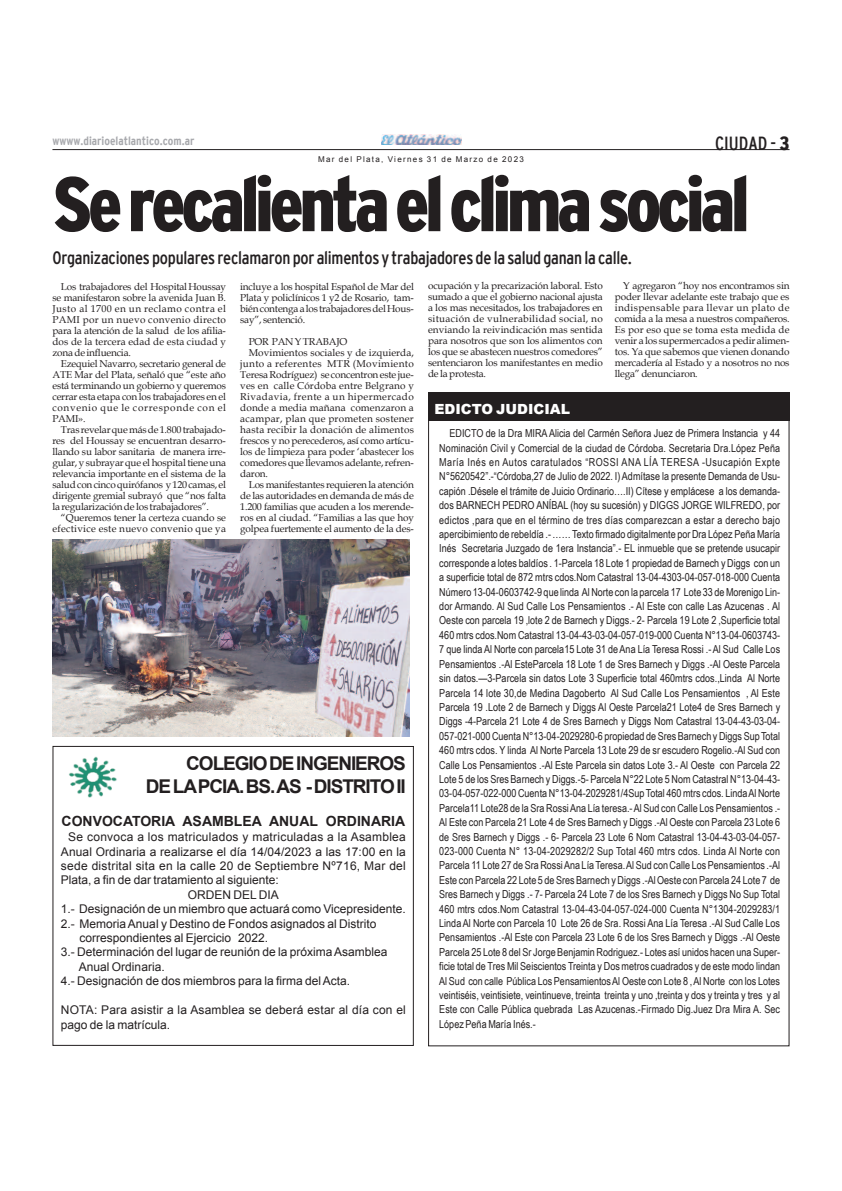
<style>
.page{position:relative;width:842px;height:1191px;background:#fff}
.page>*{position:absolute;margin:0;border:0;box-sizing:border-box;transform-origin:0 0}
.t1{font:900 condensed 77px "Interstate";letter-spacing:-.055em;color:#231f20}
.t2{font:700 19px/22.8px "Arial";letter-spacing:-.055em;color:#231f20;text-align:right}
.t3{font:condensed 19px "Interstate";letter-spacing:-.005em;color:#231f20}
.t4{font:condensed 18px "Interstate";letter-spacing:-.015em;color:#231f20}
.t5{font:700 14px "Arial";color:#231f20}
.t6{font:900 14px "Arial";color:#fff}
.t7{font:12px/14.4px "Arial";color:#231f20}
.t8{font:12px "Arial";letter-spacing:.02em;color:#231f20}
.t9{font:700 condensed 12px "Interstate";color:#a8a9ad}
.t10{font:11px/14.4px "Arial Narrow";letter-spacing:.005em;color:#231f20;text-align:justify}
.t11{font:10px/11px "Book Antiqua";letter-spacing:-.02em;color:#231f20;text-align:justify}
.t12{font:10px/11px "Book Antiqua";letter-spacing:.025em;color:#231f20;text-align:right}
.t13{font:10px "Book Antiqua";letter-spacing:.02em;color:#231f20}
.t14{font:10px "Book Antiqua";letter-spacing:.005em;color:#231f20}
.t15{font:10px "Book Antiqua";letter-spacing:.015em;color:#231f20}
.t16{font:10px "Book Antiqua";letter-spacing:.035em;color:#231f20}
.t17{font:10px "Book Antiqua";letter-spacing:.03em;color:#231f20}
.t18{font:10px "Book Antiqua";letter-spacing:.01em;color:#231f20}
.t19{font:8px "Arial";letter-spacing:.165em;color:#231f20}
.s1{font-weight:900}
</style>
<div class="page">
<div style="left:52px;top:746px;width:362px;height:300px;border:1px solid #231f20"></div>
<hr style="left:52px;top:149px;width:737px;height:1px;background:#231f20">
<img style="left:381px;top:135px;width:80px;height:9px">
<img style="left:69px;top:756px;width:48px;height:41px">
<div style="left:428px;top:392px;width:362px;height:29px;background:#231f20"></div>
<img style="left:52px;top:539px;width:357px;height:198px">
<p class="t9" style="left:52px;top:134px;width:143px">wwww.diarioelatlantico.com.ar</p>
<h2 class="t3" style="left:715px;top:132px;width:76px">CIUDAD - <span class="s1">3</span></h2>
<h1 class="t1" style="left:52px;top:161px;width:699px">Serecalientaelclimasocial</h1>
<h3 class="t4" style="left:52px;top:247px;width:581px">Organizaciones popularesreclamaron por alimentos y trabajadores de la salud ganan la calle.</h3>
<p class="t11" style="left:52px;top:281px;width:175px;text-indent:9px">Los trabajadores del HospitalHoussay se manifestaron sobre la avenida Juan B.<br>Justo al 1700 en un reclamo contra el PAMI por un nuevo convenio directo para la atención de la salud de los afilia&shy;dos de la tercera edad de esta ciudad y zonade influencia.</p>
<p class="t11" style="left:52px;top:358px;width:175px;text-indent:9px">Ezequiel Navarro, secretario general de ATE Mar del Plata, señaló que “este año está terminando un gobierno y queremos cerrar esta etapa con los trabajadores en el convenio que le corresponde con el PAMI».</p>
<p class="t11" style="left:52px;top:424px;width:175px;text-indent:9px">Tras revelarquemásde1.800trabajado&shy;res del Houssay se encuentran desarro&shy;llando su labor sanitaria de manera irre&shy;gular, y subrayar que el hospital tiene una relevancia importante en el sistema de la saludconcincoquirófanos y120camas, el dirigente gremial subrayó que “nos falta la regularización de los trabajadores”.</p>
<p class="t12" style="left:52px;top:512px;width:175px">“Queremos tener la certeza cuando se efectivice este nuevo convenio que ya</p>
<p class="t19" style="left:318px;top:155px;width:207px">Mar del Plata, Viernes 31 de Marzo de 2023</p>
<p class="t11" style="left:428px;top:280px;width:176px">ocupación y la precarización laboral. Esto sumado a que el gobierno nacional ajusta a los mas necesitados, los trabajadores en situación de vulnerabilidad social, no enviando la reivindicación mas sentida para nosotros que son los alimentos con los que se abastecen nuestros comedores” sentenciaron los manifestantes en medio de laprotesta.</p>
<p class="t11" style="left:615px;top:280px;width:176px;text-indent:9px">Y agregaron “hoy nos encontramos sin poder llevar adelante este trabajo que es indispensable para llevar un plato de comida a la mesa a nuestros compañeros.<br>Es por eso que se toma esta medida de venir a los supermercados a pedir alimen&shy;tos. Ya que sabemos que vienen donando mercadería al Estado y a nosotros no nos llega”denunciaron.</p>
<p class="t11" style="left:240px;top:281px;width:175px">incluye a los hospital Español de Mar del Plata y policlínicos 1 y2 de Rosario, tam&shy;biéncontengaalos trabajadoresdelHous&shy;say”, sentenció.</p>
<p class="t11" style="left:249px;top:336px;width:100px">POR PAN YTRABAJO</p>
<p class="t14" style="left:249px;top:347px;width:167px">Movimientos sociales y de izquierda,</p>
<p class="t17" style="left:240px;top:358px;width:175px">junto a referentes MTR (Movimiento</p>
<p class="t11" style="left:240px;top:369px;width:175px">Teresa Rodríguez) se concentron este jue-</p>
<p class="t15" style="left:240px;top:380px;width:175px">ves en calle Córdoba entre Belgrano y</p>
<p class="t16" style="left:240px;top:391px;width:175px">Rivadavia, frente a un hipermercado</p>
<p class="t18" style="left:240px;top:402px;width:175px">donde a media mañana comenzaron a</p>
<p class="t12" style="left:240px;top:413px;width:175px">acampar, plan que prometen sostener</p>
<p class="t13" style="left:240px;top:424px;width:175px">hasta recibir la donación de alimentos</p>
<p class="t11" style="left:240px;top:435px;width:175px">frescos y no perecederos, así como artícu-</p>
<p class="t11" style="left:240px;top:446px;width:175px">los de limpieza para poder ‘abastecer los</p>
<p class="t11" style="left:240px;top:457px;width:175px">comedoresque llevamos adelante,refren-</p>
<p class="t11" style="left:240px;top:468px;width:29px">daron.</p>
<p class="t11" style="left:249px;top:479px;width:167px">Los manifestantes requieren la atención</p>
<p class="t11" style="left:240px;top:490px;width:175px">de las autoridades en demanda de más de</p>
<p class="t11" style="left:240px;top:501px;width:175px">1.200 familias que acuden a los merende-</p>
<p class="t11" style="left:240px;top:512px;width:175px">ros en al ciudad. “Familias a las que hoy</p>
<p class="t11" style="left:240px;top:523px;width:175px">golpea fuertemente el aumento de la des-</p>
<p class="t6" style="left:434px;top:398px;width:137px">EDICTO JUDICIAL</p>
<p class="t10" style="left:439px;top:426px;width:342px;text-indent:10px">EDICTO de la Dra MIRA Alicia del Carmén Señora Juez de Primera Instancia y 44<br>Nominación Civil y Comercial de la ciudad de Córdoba. Secretaria Dra.López Peña María Inés en Autos caratulados “ROSSI ANA LÍA TERESA -Usucapión Expte N°5620542”.-“Córdoba,27 de Julio de 2022. I)Admítase la presente Demanda de Usu&shy;capión .Désele el trámite de Juicio Ordinario….II) Cítese y emplácese a los demanda&shy;dos BARNECH PEDRO ANÍBAL (hoy su sucesión) y DIGGS JORGE WILFREDO, por edictos ,para que en el término de tres días comparezcan a estar a derecho bajo apercibimiento de rebeldía .- ……Texto firmado digitalmente por Dra López PeñaMaría Inés Secretaria Juzgado de 1era Instancia”.- EL inmueble que se pretende usucapir corresponde a lotes baldíos . 1-Parcela 18 Lote 1 propiedad de Barnech y Diggs con un a superficie total de 872 mtrs cdos.Nom Catastral 13-04-4303-04-057-018-000 Cuenta Número 13-04-0603742-9 que linda AlNorte con la parcela 17 Lote 33 deMorenigo Lin&shy;dor Armando. Al Sud Calle Los Pensamientos .- Al Este con calle Las Azucenas . Al Oeste con parcela 19 ,lote 2 de Barnech y Diggs.- 2- Parcela 19 Lote 2 ,Superficie total 460 mtrs cdos.Nom Catastral 13-04-43-03-04-057-019-000 Cuenta N°13-04-0603743- 7 que linda Al Norte con parcela15 Lote 31 de Ana Lía Teresa Rossi .- Al Sud Calle Los Pensamientos .-Al EsteParcela 18 Lote 1 de Sres Barnech y Diggs .-Al Oeste Parcela sin datos.—3-Parcela sin datos Lote 3 Superficie total 460mtrs cdos.,Linda Al Norte Parcela 14 lote 30,de Medina Dagoberto Al Sud Calle Los Pensamientos , Al Este Parcela 19 .Lote 2 de Barnech y Diggs Al Oeste Parcela21 Lote4 de Sres Barnech y Diggs -4-Parcela 21 Lote 4 de Sres Barnech y Diggs Nom Catastral 13-04-43-03-04- 057-021-000CuentaN°13-04-2029280-6 propiedad de Sres Barnech yDiggs Sup Total 460 mtrs cdos. Y linda Al Norte Parcela 13 Lote 29 de sr escudero Rogelio.-Al Sud con Calle Los Pensamientos .-Al Este Parcela sin datos Lote 3.- Al Oeste con Parcela 22<br>Lote 5 de los Sres Barnech y Diggs.-5- Parcela N°22 Lote 5 Nom Catastral N°13-04-43- 03-04-057-022-000CuentaN°13-04-2029281/4Sup Total 460mtrs cdos. LindaAlNorte Parcela11 Lote28 de la Sra RossiAna Lía teresa.-Al Sud con Calle Los Pensamientos .- Al Este con Parcela 21 Lote 4 de Sres Barnech y Diggs .-Al Oeste con Parcela 23 Lote 6 de Sres Barnech y Diggs .- 6- Parcela 23 Lote 6 Nom Catastral 13-04-43-03-04-057- 023-000 Cuenta N° 13-04-2029282/2 Sup Total 460 mtrs cdos. Linda Al Norte con Parcela 11 Lote 27 de SraRossiAna Lía Teresa.Al Sud conCalle Los Pensamientos .-Al Este con Parcela 22 Lote 5 de Sres Barnech yDiggs .-AlOeste con Parcela 24 Lote 7 de Sres Barnech y Diggs .- 7- Parcela 24 Lote 7 de los Sres Barnech y Diggs No Sup Total 460 mtrs cdos.Nom Catastral 13-04-43-04-057-024-000 Cuenta N°1304-2029283/1<br>Linda Al Norte con Parcela 10 Lote 26 de Sra. Rossi Ana Lía Teresa .-Al Sud Calle Los Pensamientos .-Al Este con Parcela 23 Lote 6 de los Sres Barnech y Diggs .-Al Oeste Parcela 25 Lote 8 del Sr Jorge BenjaminRodriguez.- Lotes así unidos hacen una Super&shy;ficie total de Tres Mil Seiscientos Treinta y Dos metros cuadrados y de este modo lindan Al Sud con calle Pública Los PensamientosAlOeste con Lote 8 ,Al Norte con los Lotes veintiséis, veintisiete, veintinueve, treinta treinta y uno ,treinta y dos y treinta y tres y al Este con Calle Pública quebrada Las Azucenas.-Firmado Dig.Juez Dra Mira A. Sec López Peña María Inés.-</p>
<h2 class="t2" style="left:146px;top:752px;width:262px">COLEGIODEINGENIEROS<br>DELAPCIA.BS.AS -DISTRITOII</h2>
<p class="t5" style="left:62px;top:813px;width:345px">CONVOCATORIA ASAMBLEA ANUAL ORDINARIA</p>
<p class="t8" style="left:68px;top:830px;width:339px">Se convoca a los matriculados y matriculadas a la Asamblea</p>
<p class="t7" style="left:61px;top:844px;width:346px">Anual Ordinaria a realizarse el día 14/04/2023 a las 17:00 en la</p>
<p class="t8" style="left:61px;top:859px;width:346px">sede distrital sita en la calle 20 de Septiembre Nº716, Mar del</p>
<p class="t7" style="left:61px;top:873px;width:219px">Plata, a fin de dar tratamiento al siguiente:</p>
<p class="t7" style="left:188px;top:887px;width:92px">ORDEN DEL DIA</p>
<p class="t7" style="left:61px;top:902px;width:346px">1.- Designación de un miembro que actuará como Vicepresidente.</p>
<p class="t7" style="left:61px;top:916px;width:317px">2.- MemoriaAnual y Destino de Fondos asignados al Distrito</p>
<p class="t7" style="left:80px;top:930px;width:190px">correspondientes al Ejercicio 2022.</p>
<p class="t7" style="left:61px;top:945px;width:328px">3.- Determinación del lugar de reunión de la próximaAsamblea</p>
<p class="t7" style="left:79px;top:959px;width:87px">Anual Ordinaria.</p>
<p class="t7" style="left:61px;top:974px;width:291px">4.- Designación de dos miembros para la firma delActa.</p>
<p class="t7" style="left:61px;top:1002px;width:346px">NOTA: Para asistir a la Asamblea se deberá estar al día con el pago de la matrícula.</p>
</div>
